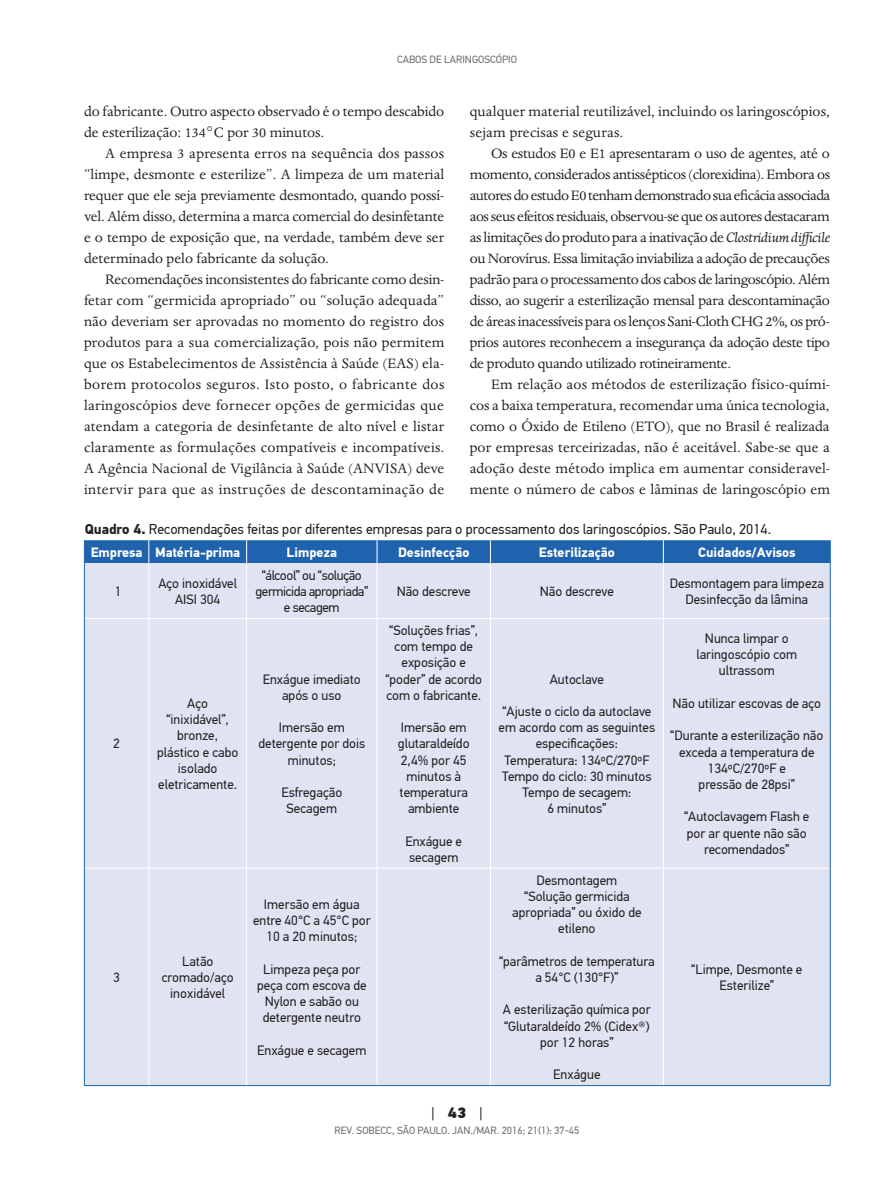
<style>
.page{position:relative;width:893px;height:1191px;background:#fff}
.page>*{position:absolute;margin:0;border:0;box-sizing:border-box;transform-origin:0 0}
.z_texto{font:15.75px/21px "Dante MT Std";color:#231f20;text-align:justify}
.t1{font:15px "PF Din Text Pro";color:#231f20}
.z_tab_fig_titulo{font:14.25px "PF Din Text Pro";color:#231f20}
.z_tab_texto{font:13.5px/16.2px "PF Din Text Pro";color:#231f20;text-align:center}
.z_tab_cabecalho{font:700 13.5px "PF Din Text Pro";color:#fff}
.z_tab_texto-2{font:13.5px/16.2px "PF Din Text Pro";letter-spacing:-.03em;color:#231f20;text-align:center}
.t2{font:10.5px "PF Din Text Pro";color:#6c6d70}
.s1{font-style:italic}
.s2{font-weight:700}
.s3{font-weight:900}
</style>
<div class="page">
<div style="left:85px;top:563px;width:745px;height:522px;background:#e0e4f2"></div>
<hr style="left:148px;top:563px;width:1px;height:55px;background:#fff">
<hr style="left:246px;top:563px;width:1px;height:55px;background:#fff">
<hr style="left:377px;top:563px;width:1px;height:55px;background:#fff">
<hr style="left:490px;top:563px;width:1px;height:55px;background:#fff">
<hr style="left:663px;top:563px;width:1px;height:55px;background:#fff">
<hr style="left:85px;top:618px;width:64px;height:1px;background:#fff">
<hr style="left:149px;top:618px;width:98px;height:1px;background:#fff">
<hr style="left:148px;top:619px;width:1px;height:249px;background:#fff">
<hr style="left:247px;top:618px;width:130px;height:1px;background:#fff">
<hr style="left:246px;top:619px;width:1px;height:249px;background:#fff">
<hr style="left:377px;top:618px;width:113px;height:1px;background:#fff">
<hr style="left:377px;top:619px;width:1px;height:249px;background:#fff">
<hr style="left:490px;top:618px;width:173px;height:1px;background:#fff">
<hr style="left:490px;top:619px;width:1px;height:249px;background:#fff">
<hr style="left:663px;top:618px;width:167px;height:1px;background:#fff">
<hr style="left:663px;top:619px;width:1px;height:249px;background:#fff">
<hr style="left:85px;top:868px;width:64px;height:1px;background:#fff">
<hr style="left:149px;top:868px;width:98px;height:1px;background:#fff">
<hr style="left:148px;top:868px;width:1px;height:217px;background:#fff">
<hr style="left:247px;top:868px;width:130px;height:1px;background:#fff">
<hr style="left:246px;top:868px;width:1px;height:217px;background:#fff">
<hr style="left:377px;top:868px;width:113px;height:1px;background:#fff">
<hr style="left:377px;top:868px;width:1px;height:217px;background:#fff">
<hr style="left:490px;top:868px;width:173px;height:1px;background:#fff">
<hr style="left:490px;top:868px;width:1px;height:217px;background:#fff">
<hr style="left:663px;top:868px;width:167px;height:1px;background:#fff">
<hr style="left:663px;top:868px;width:1px;height:217px;background:#fff">
<div style="left:84px;top:540px;width:747px;height:23px;background:#1f63ae"></div>
<hr style="left:84px;top:563px;width:1px;height:55px;background:#1f63ae">
<hr style="left:830px;top:563px;width:1px;height:55px;background:#1f63ae">
<hr style="left:84px;top:618px;width:1px;height:250px;background:#1f63ae">
<hr style="left:830px;top:618px;width:1px;height:250px;background:#1f63ae">
<hr style="left:84px;top:868px;width:1px;height:217px;background:#1f63ae">
<hr style="left:830px;top:868px;width:1px;height:217px;background:#1f63ae">
<hr style="left:84px;top:1085px;width:65px;height:1px;background:#1f63ae">
<hr style="left:149px;top:1085px;width:98px;height:1px;background:#1f63ae">
<hr style="left:247px;top:1085px;width:130px;height:1px;background:#1f63ae">
<hr style="left:377px;top:1085px;width:113px;height:1px;background:#1f63ae">
<hr style="left:490px;top:1085px;width:173px;height:1px;background:#1f63ae">
<hr style="left:663px;top:1085px;width:168px;height:1px;background:#1f63ae">
<p class="t2" style="left:397px;top:53px;width:121px">CABOS DE LARINGOSCÓPIO</p>
<p class="z_texto" style="left:84px;top:100px;width:362px">do fabricante. Outro aspecto observado é o tempo descabido de esterilização: 134°C por 30 minutos.</p>
<p class="z_texto" style="left:84px;top:142px;width:362px;text-indent:21px">A empresa 3 apresenta erros na sequência dos passos “limpe, desmonte e esterilize”. A limpeza de um material requer que ele seja previamente desmontado, quando possí&shy;vel. Além disso, determina a marca comercial do desinfetante e o tempo de exposição que, na verdade, também deve ser determinado pelo fabricante da solução.</p>
<p class="z_texto" style="left:84px;top:268px;width:362px;text-indent:21px">Recomendações inconsistentes do fabricante como desin&shy;fetar com “germicida apropriado” ou “solução adequada” não deveriam ser aprovadas no momento do registro dos produtos para a sua comercialização, pois não permitem que os Estabelecimentos de Assistência à Saúde (EAS) ela&shy;borem protocolos seguros. Isto posto, o fabricante dos laringoscópios deve fornecer opções de germicidas que atendam a categoria de desinfetante de alto nível e listar claramente as formulações compatíveis e incompatíveis.<br>A Agência Nacional de Vigilância à Saúde (ANVISA) deve intervir para que as instruções de descontaminação de</p>
<p class="z_texto" style="left:470px;top:100px;width:362px">qualquer material reutilizável, incluindo os laringoscópios, sejam precisas e seguras.</p>
<p class="z_texto" style="left:470px;top:142px;width:362px;text-indent:21px">Os estudos E0 e E1 apresentaram o uso de agentes, até o momento, considerados antissépticos (clorexidina). Embora os autores do estudo E0 tenham demonstrado sua eficácia associada aos seus efeitos residuais, observou-se que os autores destacaram as limitações do produto para a inativação de <span class="s1">Clostridium difficile </span>ou Norovírus. Essa limitação inviabiliza a adoção de precauções padrão para o processamento dos cabos de laringoscópio. Além disso, ao sugerir a esterilização mensal para descontaminação de áreas inacessíveis para os lenços Sani-Cloth CHG 2%, os pró&shy;prios autores reconhecem a insegurança da adoção deste tipo de produto quando utilizado rotineiramente.</p>
<p class="z_texto" style="left:470px;top:373px;width:362px;text-indent:21px">Em relação aos métodos de esterilização físico-quími&shy;cos a baixa temperatura, recomendar uma única tecnologia, como o Óxido de Etileno (ETO), que no Brasil é realizada por empresas terceirizadas, não é aceitável. Sabe-se que a adoção deste método implica em aumentar consideravel&shy;mente o número de cabos e lâminas de laringoscópio em</p>
<p class="z_tab_fig_titulo" style="left:85px;top:520px;width:688px"><span class="s2">Quadro 4.</span> Recomendações feitas por diferentes empresas para o processamento dos laringoscópios. São Paulo, 2014.</p>
<p class="z_tab_cabecalho" style="left:91px;top:544px;width:53px">Empresa</p>
<p class="z_tab_cabecalho" style="left:155px;top:544px;width:86px">Matéria-prima</p>
<p class="z_tab_cabecalho" style="left:287px;top:544px;width:52px">Limpeza</p>
<p class="z_tab_cabecalho" style="left:398px;top:544px;width:73px">Desinfecção</p>
<p class="z_tab_cabecalho" style="left:539px;top:544px;width:77px">Esterilização</p>
<p class="z_tab_cabecalho" style="left:698px;top:544px;width:99px">Cuidados/Avisos</p>
<p class="z_tab_texto" style="left:115px;top:583px;width:8px">1</p>
<p class="z_tab_texto" style="left:158px;top:575px;width:80px">Aço inoxidável<br>AISI 304</p>
<p class="z_tab_texto-2" style="left:255px;top:567px;width:114px">“álcool” ou “solução germicida apropriada” e secagem</p>
<p class="z_tab_texto" style="left:670px;top:575px;width:156px">Desmontagem para limpeza</p>
<p class="z_tab_texto" style="left:685px;top:591px;width:124px">Desinfecção da lâmina</p>
<p class="z_tab_texto" style="left:397px;top:583px;width:76px">Não descreve</p>
<p class="z_tab_texto" style="left:540px;top:583px;width:76px">Não descreve</p>
<p class="z_tab_texto" style="left:113px;top:736px;width:8px">2</p>
<p class="z_tab_texto" style="left:113px;top:969px;width:8px">3</p>
<p class="z_tab_texto" style="left:157px;top:695px;width:83px">Aço “inixidável”, bronze, plástico e cabo isolado</p>
<p class="z_tab_texto" style="left:158px;top:776px;width:80px">eletricamente.</p>
<p class="z_tab_texto" style="left:162px;top:953px;width:74px">Latão cromado/aço inoxidável</p>
<p class="z_tab_texto" style="left:263px;top:671px;width:100px">Enxágue imediato após o uso</p>
<p class="z_tab_texto" style="left:258px;top:719px;width:108px">Imersão em detergente por dois minutos;</p>
<p class="z_tab_texto" style="left:281px;top:784px;width:62px">Esfregação</p>
<p class="z_tab_texto" style="left:287px;top:800px;width:52px">Secagem</p>
<p class="z_tab_texto" style="left:253px;top:896px;width:119px">Imersão em água entre 40°C a 45°C por<br>10 a 20 minutos;</p>
<p class="z_tab_texto" style="left:257px;top:961px;width:111px">Limpeza peça por peça com escova de<br>Nylon e sabão ou detergente neutro</p>
<p class="z_tab_texto" style="left:257px;top:1042px;width:111px">Enxágue e secagem</p>
<p class="z_tab_texto" style="left:385px;top:622px;width:98px">“Soluções frias”, com tempo de exposição e “poder” de acordo com o fabricante.</p>
<p class="z_tab_texto" style="left:401px;top:719px;width:67px">Imersão em</p>
<p class="z_tab_texto" style="left:398px;top:736px;width:73px">glutaraldeído<br>2,4% por 45 minutos à temperatura ambiente</p>
<p class="z_tab_texto" style="left:405px;top:833px;width:58px;text-align:left">Enxágue e secagem</p>
<p class="z_tab_texto" style="left:550px;top:671px;width:56px">Autoclave</p>
<p class="z_tab_texto" style="left:499px;top:703px;width:158px;text-align:left">“Ajuste o ciclo da autoclave em acordo com as seguintes</p>
<p class="z_tab_texto" style="left:536px;top:736px;width:84px">especificações:</p>
<p class="z_tab_texto" style="left:504px;top:752px;width:147px">Temperatura: 134ºC/270ºF</p>
<p class="z_tab_texto" style="left:502px;top:768px;width:151px">Tempo do ciclo: 30 minutos</p>
<p class="z_tab_texto" style="left:522px;top:784px;width:110px">Tempo de secagem:<br>6 minutos”</p>
<p class="z_tab_texto" style="left:536px;top:872px;width:82px">Desmontagem</p>
<p class="z_tab_texto" style="left:512px;top:888px;width:131px">“Solução germicida apropriada” ou óxido de etileno</p>
<p class="z_tab_texto" style="left:499px;top:953px;width:157px">“parâmetros de temperatura a 54°C (130°F)”</p>
<p class="z_tab_texto" style="left:503px;top:1001px;width:149px">A esterilização química por “Glutaraldeído 2% (Cidex®) por 12 horas”</p>
<p class="z_tab_texto" style="left:553px;top:1066px;width:49px">Enxágue</p>
<p class="t1" style="left:431px;top:1103px;width:53px">| <span class="s3">43</span> |</p>
<p class="t2" style="left:335px;top:1124px;width:246px">REV. SOBECC, SÃO PAULO. JAN./MAR. 2016; 21(1): 37-45</p>
<p class="z_tab_texto" style="left:696px;top:630px;width:102px">Nunca limpar o laringoscópio com ultrassom</p>
<p class="z_tab_texto" style="left:672px;top:695px;width:150px">Não utilizar escovas de aço</p>
<p class="z_tab_texto" style="left:670px;top:727px;width:155px">“Durante a esterilização não exceda a temperatura de<br>134ºC/270ºF e</p>
<p class="z_tab_texto" style="left:699px;top:776px;width:98px">pressão de 28psi”</p>
<p class="z_tab_texto" style="left:684px;top:808px;width:127px">“Autoclavagem Flash e por ar quente não são recomendados”</p>
<p class="z_tab_texto" style="left:691px;top:961px;width:113px">“Limpe, Desmonte e<br>Esterilize”</p>
</div>
